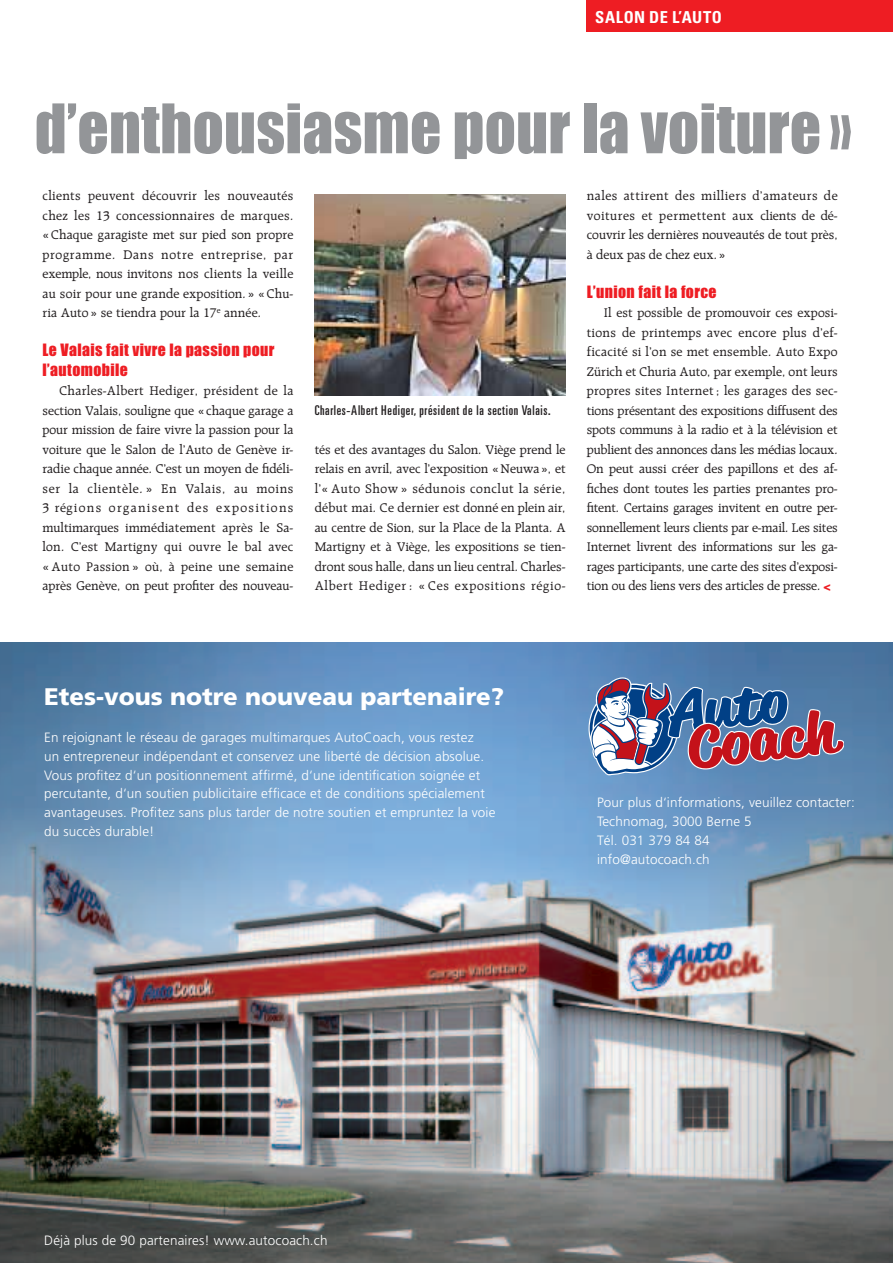
<style>
.page{position:relative;width:893px;height:1263px;background:#fff}
.page>*{position:absolute;margin:0;border:0;box-sizing:border-box;transform-origin:0 0}
.t1{font:63px "Impact MT Std";letter-spacing:.005em;color:#939598}
.t2{font:900 24px "Frutiger";color:#fff}
.t3{font:700 condensed 16.5px "Univers LT Std";letter-spacing:.035em;color:#fff}
.t4{font:15.75px/19.5px "Impact MT Std";letter-spacing:.025em;color:#ee1d23}
.t5{font:13.5px/19.5px "Raleigh LT Std";color:#231f20;text-align:justify}
.t6{font:300 13.5px/18.8px "Frutiger";letter-spacing:.01em;color:#fff}
.t7{font:ultra-condensed 13.5px "Univers LT Std";letter-spacing:.05em;color:#231f20}
.s1{font-family:"Impact MT Std";color:#ee1d23}
</style>
<div class="page">
<img style="left:315px;top:194px;width:251px;height:201px">
<img style="left:0;top:642px;width:893px;height:621px">
<svg style="left:588px;top:677px;width:256px;height:98px;background:#777699"></svg>
<div style="left:587px;top:0;width:306px;height:32px;background:#ee1d23"></div>
<p class="t3" style="left:595px;top:7px;width:128px">SALON DE L’AUTO</p>
<h1 class="t1" style="left:35px;top:87px;width:819px">d’enthousiasme pour la voiture »</h1>
<p class="t5" style="left:43px;top:186px;width:252px">clients peuvent découvrir les nouveautés chez les 13 concessionnaires de marques. « Chaque garagiste met sur pied son propre programme. Dans notre entreprise, par exemple, nous invitons nos clients la veille au soir pour une grande exposition. » « Chu&shy;ria Auto » se tiendra pour la 17<sup>e</sup> année.</p>
<p class="t4" style="left:43px;top:340px;width:233px">Le Valais fait vivre la passion pour l’automobile</p>
<p class="t5" style="left:43px;top:381px;width:252px;text-indent:17px">Charles-Albert Hediger, président de la section Valais, souligne que «chaque garage a pour mission de faire vivre la passion pour la voiture que le Salon de l’Auto de Genève ir&shy;radie chaque année. C’est un moyen de fidéli&shy;ser la clientèle. » En Valais, au moins 3 régions organisent des expositions multimarques immédiatement après le Sa&shy;lon. C’est Martigny qui ouvre le bal avec « Auto Passion » où, à peine une semaine après Genève, on peut profiter des nouveau-</p>
<p class="t5" style="left:587px;top:186px;width:252px">nales attirent des milliers d’amateurs de voitures et permettent aux clients de dé&shy;couvrir les dernières nouveautés de tout près, à deux pas de chez eux. »</p>
<p class="t4" style="left:587px;top:281px;width:131px">L’union fait la force</p>
<p class="t5" style="left:587px;top:303px;width:252px;text-indent:17px">Il est possible de promouvoir ces exposi&shy;tions de printemps avec encore plus d’ef&shy;ficacité si l’on se met ensemble. Auto Expo Zürich et Churia Auto, par exemple, ont leurs propres sites Internet ; les garages des sec&shy;tions présentant des expositions diffusent des spots communs à la radio et à la télévision et publient des annonces dans les médias locaux.<br>On peut aussi créer des papillons et des af&shy;fiches dont toutes les parties prenantes pro&shy;fitent. Certains garages invitent en outre per&shy;sonnellement leurs clients par e-mail. Les sites Internet livrent des informations sur les ga&shy;rages participants, une carte des sites d’exposi&shy;tion ou des liens vers des articles de presse. <span class="s1">&lt;</span></p>
<p class="t7" style="left:315px;top:402px;width:238px">Charles-Albert Hediger, président de la section Valais.</p>
<p class="t5" style="left:315px;top:440px;width:252px">tés et des avantages du Salon. Viège prend le relais en avril, avec l’exposition «Neuwa», et l’« Auto Show » sédunois conclut la série, début mai. Ce dernier est donné en plein air, au centre de Sion, sur la Place de la Planta. A Martigny et à Viège, les expositions se tien&shy;dront sous halle, dans un lieu central. Charles-Albert Hediger : « Ces expositions régio-</p>
<h2 class="t2" style="left:44px;top:682px;width:461px">Etes-vous notre nouveau partenaire?</h2>
<p class="t6" style="left:44px;top:728px;width:453px">En rejoignant le réseau de garages multimarques AutoCoach, vous restez<br>un entrepreneur indépendant et conservez une liberté de décision absolue.<br>Vous profitez d‘un positionnement affirmé, d‘une identification soignée et percutante, d‘un soutien publicitaire efficace et de conditions spécialement avantageuses. Profitez sans plus tarder de notre soutien et empruntez la voie du succès durable!</p>
<p class="t6" style="left:597px;top:793px;width:259px">Pour plus d‘informations, veuillez contacter:<br>Technomag, 3000 Berne 5<br>Tél. 031 379 84 84<br>info@autocoach.ch</p>
<p class="t6" style="left:44px;top:1231px;width:285px">Déjà plus de 90 partenaires! www.autocoach.ch</p>
</div>
